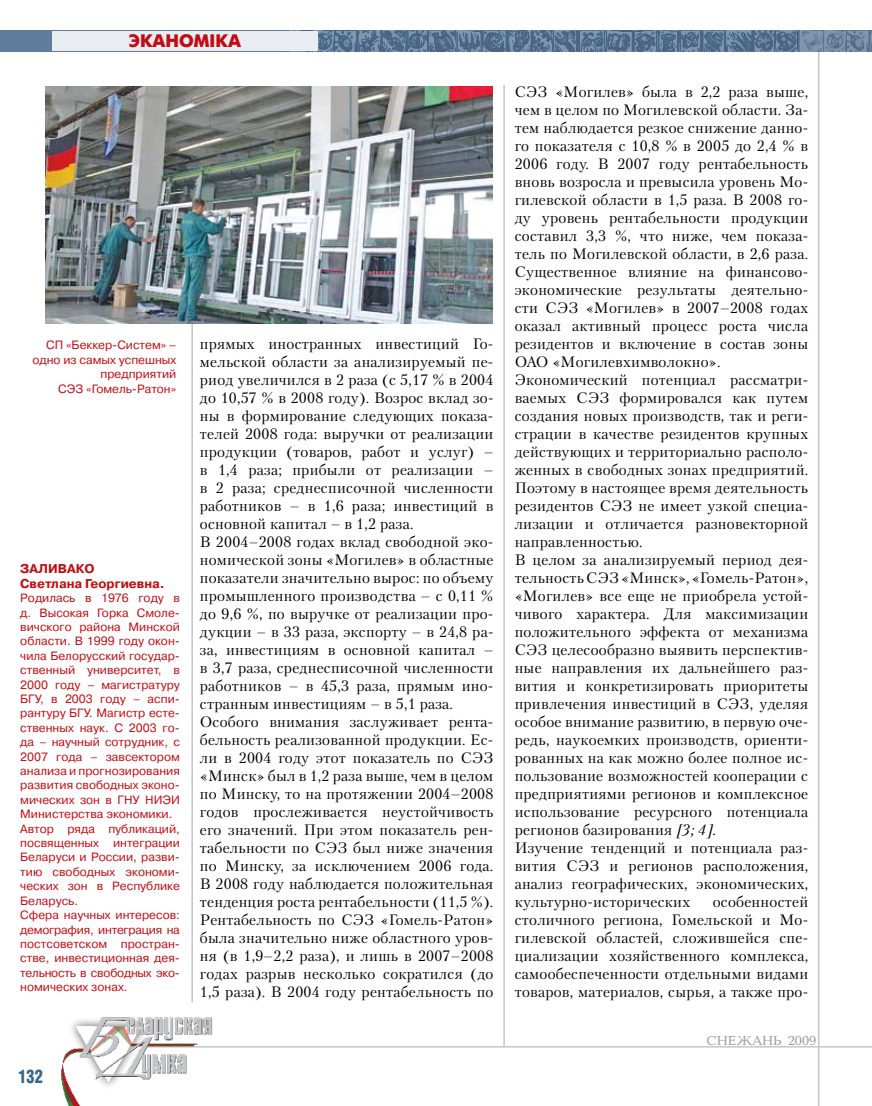
<style>
.page{position:relative;width:872px;height:1106px;background:#fff}
.page>*{position:absolute;margin:0;border:0;box-sizing:border-box;transform-origin:0 0}
.t1{font:18px "Futuris Extra C";color:#c10c13}
.t2{font:700 18px "AG Letterica Cond L";color:#386688;scale:.9 1}
.t3{font:15px/18px "Petersburg C";letter-spacing:.015em;color:#000}
.t4{font:13.5px "Baltica C";color:#97979b}
.t5{font:700 12.75px/14.4px "Pragmatica C";color:#c10c13}
.t6{font:12px/14.4px "Pragmatica C";color:#c10c13}
.s1{font-style:italic}
</style>
<div class="page">
<hr style="left:818px;top:52px;width:1px;height:1054px;background:#c3c5c7">
<img style="left:285px;top:30px;width:587px;height:1px">
<hr style="left:503px;top:85px;width:2px;height:961px;background:#c3c5c7">
<svg style="left:0;top:31px;width:871px;height:21px;background:#5f7995"></svg>
<hr style="left:146px;top:1046px;width:726px;height:1px;background:#c3c5c7">
<img style="left:61px;top:1002px;width:169px;height:104px">
<svg style="left:871px;top:31px;width:1px;height:21px"></svg>
<hr style="left:191px;top:317px;width:2px;height:685px;background:#c3c5c7">
<img style="left:46px;top:86px;width:446px;height:237px">
<div style="left:52px;top:31px;width:266px;height:20px;background:#e9ecf1"></div>
<p class="t1" style="left:129px;top:31px;width:114px">ЭКАНОМІКА</p>
<p class="t6" style="left:33px;top:338px;width:145px;text-align:right">СП «Беккер-Систем» – одно из самых успешных предприятий<br>СЭЗ «Гомель-Ратон»</p>
<p class="t5" style="left:20px;top:562px;width:146px">Заливако<br>Светлана Георгиевна.</p>
<p class="t6" style="left:20px;top:591px;width:161px">Родилась в 1976 году в д. Высокая Горка Смоле&shy;вичского района Минской области. В 1999 году окон&shy;чила Белорусский государ&shy;ственный университет, в<br>2000 году – магистратуру<br>БГУ, в 2003 году – аспи&shy;рантуру БГУ. Магистр есте&shy;ственных наук. С 2003 го&shy;да – научный сотрудник, с<br>2007 года – завсектором анализа и прогнозирования развития свободных эконо&shy;мических зон в ГНУ НИЭИ<br>Министерства экономики.<br>Автор ряда публикаций, посвященных интеграции<br>Беларуси и России, разви&shy;тию свободных экономи&shy;ческих зон в Республике<br>Беларусь.<br>Сфера научных интересов: демография, интеграция на постсоветском простран&shy;стве, инвестиционная дея&shy;тельность в свободных эко&shy;номических зонах.</p>
<p class="t3" style="left:200px;top:334px;width:295px">прямых иностранных инвестиций Го&shy;мельской области за анализируемый пе&shy;риод увеличился в 2 раза (с 5,17 % в 2004 до 10,57 % в 2008 году). Возрос вклад зо&shy;ны в формирование следующих показа&shy;телей 2008 года: выручки от реализации продукции (товаров, работ и услуг) – в 1,4 раза; прибыли от реализации – в 2 раза; среднесписочной численности работников – в 1,6 раза; инвестиций в основной капитал – в 1,2 раза.<br>В 2004–2008 годах вклад свободной эко&shy;номической зоны «Могилев» в областные показатели значительно вырос: по объему промышленного производства – с 0,11 % до 9,6 %, по выручке от реализации про&shy;дукции – в 33 раза, экспорту – в 24,8 ра&shy;за, инвестициям в основной капитал – в 3,7 раза, среднесписочной численности работников – в 45,3 раза, прямым ино&shy;странным инвестициям – в 5,1 раза.<br>Особого внимания заслуживает рента&shy;бельность реализованной продукции. Ес&shy;ли в 2004 году этот показатель по СЭЗ «Минск» был в 1,2 раза выше, чем в целом по Минску, то на протяжении 2004–2008 годов прослеживается неустойчивость его значений. При этом показатель рен&shy;табельности по СЭЗ был ниже значения по Минску, за исключением 2006 года.<br>В 2008 году наблюдается положительная тенденция роста рентабельности (11,5 %).<br>Рентабельность по СЭЗ «Гомель-Ратон» была значительно ниже областного уров&shy;ня (в 1,9–2,2 раза), и лишь в 2007–2008 годах разрыв несколько сократился (до 1,5 раза). В 2004 году рентабельность по</p>
<p class="t2" style="left:18px;top:1065px;width:29px">132</p>
<p class="t3" style="left:514px;top:82px;width:295px">СЭЗ «Могилев» была в 2,2 раза выше, чем в целом по Могилевской области. За&shy;тем наблюдается резкое снижение данно&shy;го показателя с 10,8 % в 2005 до 2,4 % в 2006 году. В 2007 году рентабельность вновь возросла и превысила уровень Мо&shy;гилевской области в 1,5 раза. В 2008 го&shy;ду уровень рентабельности продукции составил 3,3 %, что ниже, чем показа&shy;тель по Могилевской области, в 2,6 раза.<br>Существенное влияние на финансово&shy;экономические результаты деятельно&shy;сти СЭЗ «Могилев» в 2007–2008 годах оказал активный процесс роста числа резидентов и включение в состав зоны ОАО «Могилевхимволокно».<br>Экономический потенциал рассматри&shy;ваемых СЭЗ формировался как путем создания новых производств, так и реги&shy;страции в качестве резидентов крупных действующих и территориально располо&shy;женных в свободных зонах предприятий.<br>Поэтому в настоящее время деятельность резидентов СЭЗ не имеет узкой специа&shy;лизации и отличается разновекторной направленностью.<br>В целом за анализируемый период дея&shy;тельность СЭЗ «Минск», «Гомель-Ратон», «Могилев» все еще не приобрела устой&shy;чивого характера. Для максимизации положительного эффекта от механизма СЭЗ целесообразно выявить перспектив&shy;ные направления их дальнейшего раз&shy;вития и конкретизировать приоритеты привлечения инвестиций в СЭЗ, уделяя особое внимание развитию, в первую оче&shy;редь, наукоемких производств, ориенти&shy;рованных на как можно более полное ис&shy;пользование возможностей кооперации с предприятиями регионов и комплексное использование ресурсного потенциала регионов базирования <span class="s1">[3; 4].<br></span>Изучение тенденций и потенциала раз&shy;вития СЭЗ и регионов расположения, анализ географических, экономических, культурно-исторических</p>
<p class="t3" style="left:514px;top:892px;width:295px;text-align:justify;text-indent:198px">особенностей столичного региона, Гомельской и Мо&shy;гилевской областей, сложившейся спе&shy;циализации хозяйственного комплекса, самообеспеченности отдельными видами товаров, материалов, сырья, а также про-</p>
<p class="t4" style="left:706px;top:1033px;width:111px">снежань 2009</p>
</div>
